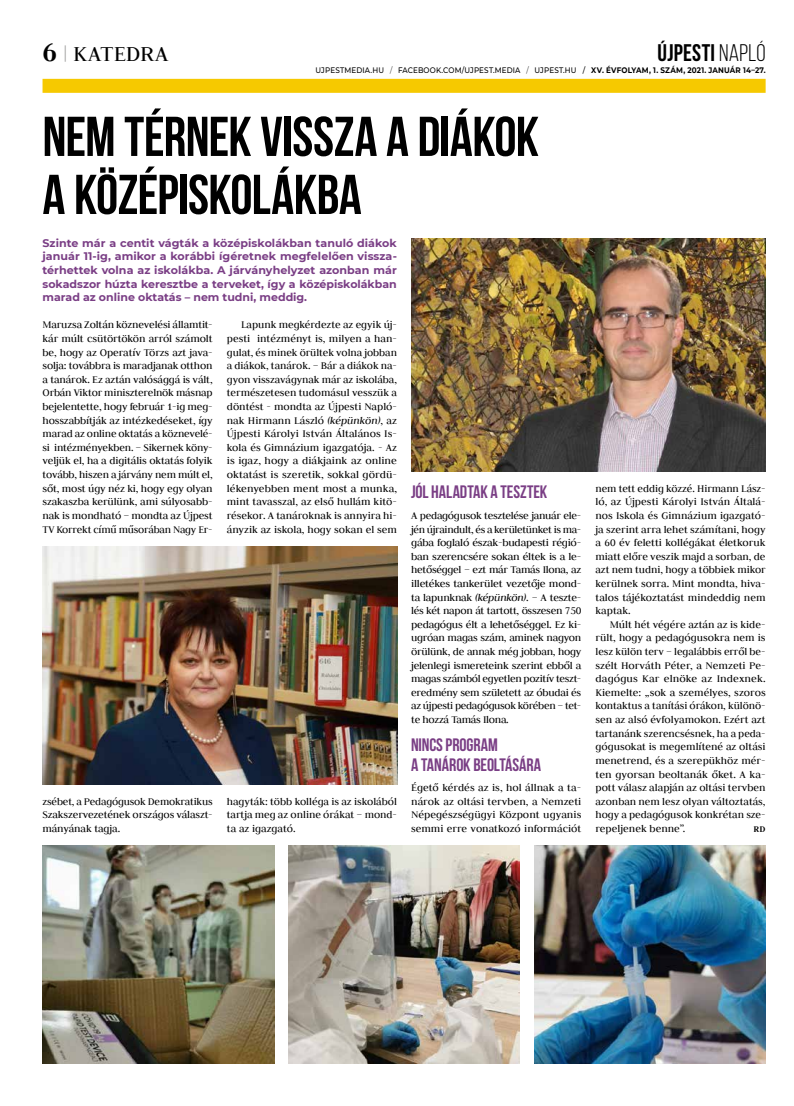
<style>
.page{position:relative;width:794px;height:1106px;background:#fff}
.page>*{position:absolute;margin:0;border:0;box-sizing:border-box;transform-origin:0 0}
.t1{font:700 56px/58px "Bebas Neue";letter-spacing:-.015em;color:#000}
.t2{font:700 24px "Bebas Neue";letter-spacing:.01em;color:#000}
.t3{font:24px "Judson";letter-spacing:.005em;color:#000}
.t4{font:700 18px/20px "Bebas Neue";color:#7a3e85}
.t5{font:11.5px/13.6px "Judson";letter-spacing:-.005em;color:#000;text-align:justify}
.t6{font:700 11px/13.6px "Montserrat";color:#7a3e85;text-align:justify}
.t7{font:700 9.8px "Judson";color:#000}
.t8{font:500 8px "Montserrat";letter-spacing:.015em;color:#000;scale:.9 1}
.s1{font-weight:700;font-size:30px}
.s2{color:#9d9d9c}
.s3{font-weight:400}
.s4{font-weight:300}
.s5{font-weight:700}
.s6{font-style:italic}
</style>
<div class="page">
<img style="left:43px;top:546px;width:354px;height:238px">
<img style="left:534px;top:845px;width:231px;height:218px">
<img style="left:411px;top:238px;width:354px;height:233px">
<img style="left:43px;top:845px;width:231px;height:218px">
<div style="left:43px;top:79px;width:722px;height:14px;background:#f6c900"></div>
<img style="left:288px;top:845px;width:232px;height:218px">
<h2 class="t3" style="left:43px;top:39px;width:127px"><span class="s1">6</span> <span class="s2">|</span> KATEDRA</h2>
<h2 class="t2" style="left:657px;top:39px;width:109px">ÚJPESTI <span class="s3">NAPLÓ</span></h2>
<p class="t8" style="left:315px;top:65px;width:501px">UJPESTMEDIA.HU <span class="s4">/</span> FACEBOOK.COM/UJPEST.MEDIA <span class="s4">/</span> UJPEST.HU / <span class="s5">XV. ÉVFOLYAM, 1. SZÁM, 2021. JANUÁR 14–27.</span></p>
<h1 class="t1" style="left:43px;top:107px;width:498px">NEM TÉRNEK VISSZA A DIÁKOK<br>A KÖZÉPISKOLÁKBA</h1>
<p class="t6" style="left:43px;top:235px;width:356px">Szinte már a centit vágták a középiskolákban tanuló diákok január 11-ig, amikor a korábbi ígéretnek megfelelően vissza&shy;térhettek volna az iskolákba. A járványhelyzet azonban már sokadszor húzta keresztbe a terveket, így a középiskolákban marad az online oktatás – nem tudni, meddig.</p>
<p class="t5" style="left:43px;top:318px;width:172px">Maruzsa Zoltán köznevelési államtit&shy;kár múlt csütörtökön arról számolt be, hogy az Operatív Törzs azt java&shy;solja: továbbra is maradjanak otthon a tanárok. Ez aztán valósággá is vált, Orbán Viktor miniszterelnök másnap bejelentette, hogy február 1-ig meg&shy;hosszabbítják az intézkedéseket, így marad az online oktatás a köznevelé&shy;si intézményekben. – Sikernek köny&shy;veljük el, ha a digitális oktatás folyik tovább, hiszen a járvány nem múlt el, sőt, most úgy néz ki, hogy egy olyan szakaszba kerülünk, ami súlyosabb&shy;nak is mondható – mondta az Újpest TV Korrekt című műsorában Nagy Er-</p>
<p class="t5" style="left:43px;top:794px;width:172px">zsébet, a Pedagógusok Demokratikus Szakszervezetének országos választ&shy;mányának tagja.</p>
<p class="t5" style="left:227px;top:318px;width:172px;text-indent:14px">Lapunk megkérdezte az egyik új&shy;pesti intézményt is, milyen a han&shy;gulat, és minek örültek volna jobban a diákok, tanárok. – Bár a diákok na&shy;gyon visszavágynak már az iskolába, természetesen tudomásul vesszük a döntést - mondta az Újpesti Napló&shy;nak Hirmann László <span class="s6">(képünkön)</span>, az Újpesti Károlyi István Általános Is&shy;kola és Gimnázium igazgatója. - Az is igaz, hogy a diákjaink az online oktatást is szeretik, sokkal gördü&shy;lékenyebben ment most a munka, mint tavasszal, az első hullám kitö&shy;résekor. A tanároknak is annyira hi&shy;ányzik az iskola, hogy sokan el sem</p>
<p class="t5" style="left:227px;top:794px;width:172px">hagyták: több kolléga is az iskolából tartja meg az online órákat – mond&shy;ta az igazgató.</p>
<h3 class="t4" style="left:411px;top:481px;width:138px">JÓL HALADTAK A TESZTEK</h3>
<p class="t5" style="left:411px;top:508px;width:172px">A pedagógusok tesztelése január ele&shy;jén újraindult, és a kerületünket is ma&shy;gába foglaló észak-budapesti régió&shy;ban szerencsére sokan éltek is a le&shy;hetőséggel – ezt már Tamás Ilona, az illetékes tankerület vezetője mond&shy;ta lapunknak <span class="s6">(képünkön)</span>. – A teszte&shy;lés két napon át tartott, összesen 750 pedagógus élt a lehetőséggel. Ez ki&shy;ugróan magas szám, aminek nagyon örülünk, de annak még jobban, hogy jelenlegi ismereteink szerint ebből a magas számból egyetlen pozitív teszt&shy;eredmény sem született az óbudai és az újpesti pedagógusok körében – tet&shy;te hozzá Tamás Ilona.</p>
<h3 class="t4" style="left:411px;top:734px;width:131px">NINCS PROGRAM<br>A TANÁROK BEOLTÁSÁRA</h3>
<p class="t5" style="left:411px;top:780px;width:172px">Égető kérdés az is, hol állnak a ta&shy;nárok az oltási tervben, a Nemzeti Népegészségügyi Központ ugyanis semmi erre vonatkozó információt</p>
<p class="t5" style="left:595px;top:481px;width:172px">nem tett eddig közzé. Hirmann Lász&shy;ló, az Újpesti Károlyi István Általá&shy;nos Iskola és Gimnázium igazgató&shy;ja szerint arra lehet számítani, hogy a 60 év feletti kollégákat életkoruk miatt előre veszik majd a sorban, de azt nem tudni, hogy a többiek mikor kerülnek sorra. Mint mondta, hiva&shy;talos tájékoztatást mindeddig nem kaptak.</p>
<p class="t5" style="left:595px;top:617px;width:172px;text-indent:14px">Múlt hét végére aztán az is kide&shy;rült, hogy a pedagógusokra nem is lesz külön terv – legalábbis erről be&shy;szélt Horváth Péter, a Nemzeti Pe&shy;dagógus Kar elnöke az Indexnek.<br>Kiemelte: „sok a személyes, szoros kontaktus a tanítási órákon, különö&shy;sen az alsó évfolyamokon. Ezért azt tartanánk szerencsésnek, ha a peda&shy;gógusokat is megemlítené az oltási menetrend, és a szerepükhöz mér&shy;ten gyorsan beoltanák őket. A ka&shy;pott válasz alapján az oltási tervben azonban nem lesz olyan változtatás, hogy a pedagógusok konkrétan sze&shy;repeljenek benne”.</p>
<p class="t7" style="left:753px;top:823px;width:14px">RD</p>
</div>
